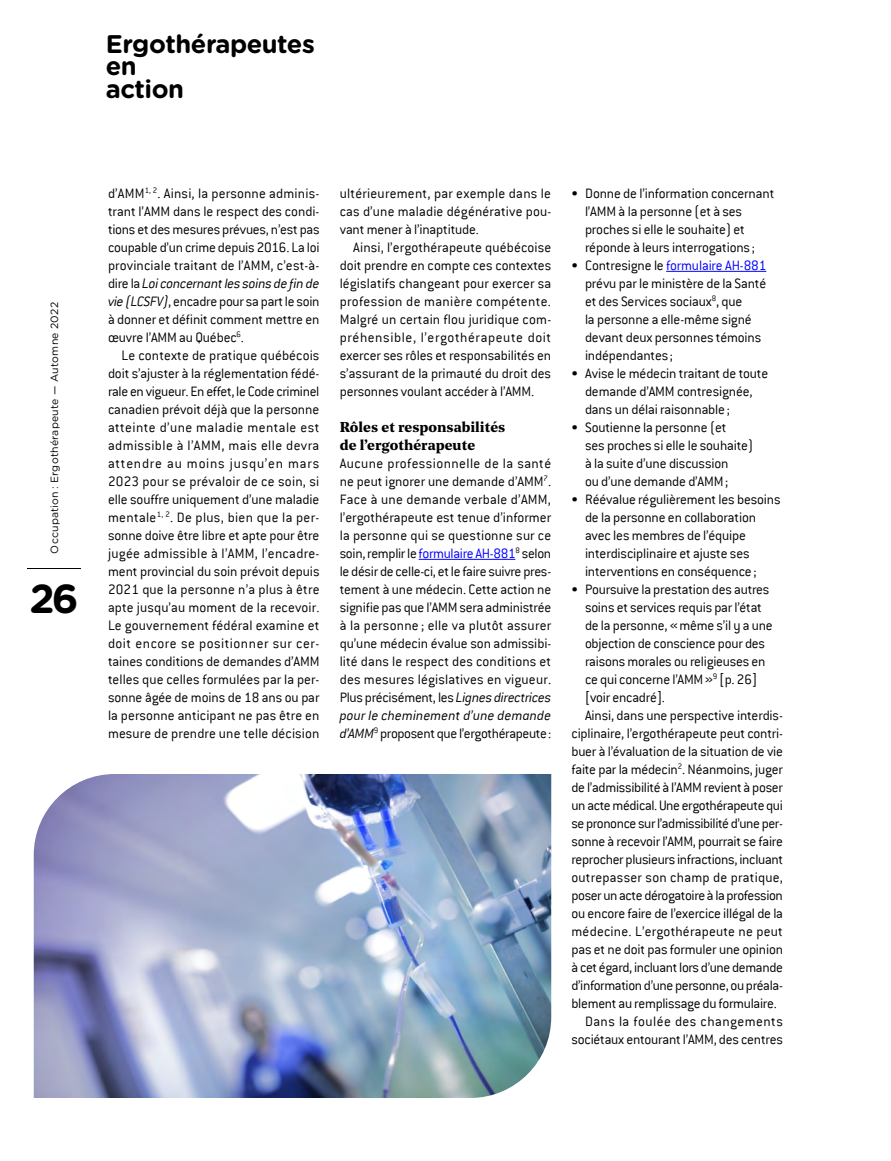
<style>
.page{position:relative;width:891px;height:1161px;background:#fff}
.page>*{position:absolute;margin:0;border:0;box-sizing:border-box;transform-origin:0 0}
.t1{font:700 40.5px "Gotham Rounded";color:#000}
.t2{font:700 25.5px/22.8px "Gotham Rounded";letter-spacing:-.02em;color:#000}
.Texte_a_lire{font:300 15px/18px "Conduit ITC";letter-spacing:-.01em;color:#000}
.Texte_a_lire_1er_par{font:300 15px/18px "Conduit ITC";letter-spacing:-.02em;color:#000;text-align:justify}
.Sous-titre{font:700 14.25px/18px "Noe Text";color:#000}
.t3{font:10.5px "Gotham Rounded";letter-spacing:.02em;color:#000}
.s1{font-style:italic}
.s2{color:#00f}
</style>
<div class="page">
<img style="left:34px;top:774px;width:517px;height:324px">
<hr style="left:27px;top:568px;width:54px;height:1px;background:#000">
<hr style="left:419px;top:559px;width:96px;height:1px;background:#00f">
<hr style="left:666px;top:271px;width:100px;height:1px;background:#00f">
<h2 class="t2" style="left:106px;top:31px;width:211px">Ergothérapeutes en<br>action</h2>
<p class="t3" style="left:47px;top:554px;width:253px;rotate:-90deg">Occupation : Ergothérapeute — Automne 2022</p>
<h1 class="t1" style="left:29px;top:569px;width:51px">26</h1>
<p class="Texte_a_lire_1er_par" style="left:108px;top:184px;width:213px">d’AMM<sup>1,</sup> <sup>2</sup>. Ainsi, la personne adminis&shy;trant l’AMM dans le respect des condi&shy;tions et des mesures prévues, n’est pas coupable d’un crime depuis 2016. La loi provinciale traitant de l’AMM, c’est-à&shy;dire la <span class="s1">Loi concernant les soins de fin de vie (LCSFV)</span>, encadre pour sa part le soin à donner et définit comment mettre en œuvre l’AMM au Québec<sup>6</sup>.</p>
<p class="Texte_a_lire" style="left:108px;top:346px;width:213px;text-indent:14px">Le contexte de pratique québécois doit s’ajuster à la réglementation fédé&shy;rale en vigueur. En effet, le Code criminel canadien prévoit déjà que la personne atteinte d’une maladie mentale est admissible à l’AMM, mais elle devra attendre au moins jusqu’en mars 2023 pour se prévaloir de ce soin, si elle souffre uniquement d’une maladie mentale<sup>1,</sup> <sup>2</sup>. De plus, bien que la per&shy;sonne doive être libre et apte pour être jugée admissible à l’AMM, l’encadre&shy;ment provincial du soin prévoit depuis 2021 que la personne n’a plus à être apte jusqu’au moment de la recevoir.<br>Le gouvernement fédéral examine et doit encore se positionner sur cer&shy;taines conditions de demandes d’AMM telles que celles formulées par la per&shy;sonne âgée de moins de 18 ans ou par la personne anticipant ne pas être en mesure de prendre une telle décision</p>
<p class="Texte_a_lire" style="left:340px;top:184px;width:213px;text-align:justify">ultérieurement, par exemple dans le cas d’une maladie dégénérative pou&shy;vant mener à l’inaptitude.</p>
<p class="Texte_a_lire" style="left:340px;top:238px;width:213px;text-align:justify;text-indent:14px">Ainsi, l’ergothérapeute québécoise doit prendre en compte ces contextes législatifs changeant pour exercer sa profession de manière compétente.<br>Malgré un certain flou juridique com&shy;préhensible, l’ergothérapeute doit exercer ses rôles et responsabilités en s’assurant de la primauté du droit des personnes voulant accéder à l’AMM.</p>
<p class="Sous-titre" style="left:340px;top:417px;width:167px">Rôles et responsabilités de l’ergothérapeute</p>
<p class="Texte_a_lire_1er_par" style="left:340px;top:454px;width:213px">Aucune professionnelle de la santé ne peut ignorer une demande d’AMM<sup>7</sup>.<br>Face à une demande verbale d’AMM, l’ergothérapeute est tenue d’informer la personne qui se questionne sur ce soin, remplir le <span class="s2">formulaire AH-881</span><sup>8</sup> selon le désir de celle-ci, et le faire suivre pres&shy;tement à une médecin. Cette action ne signifie pas que l’AMMsera administrée à la personne ; elle va plutôt assurer qu’une médecin évalue son admissibi&shy;lité dans le respect des conditions et des mesures législatives en vigueur.<br>Plus précisément, les <span class="s1">Lignes directrices pour le cheminement d’une demande d’AMM</span><sup>9</sup> proposent que l’ergothérapeute:</p>
<p class="Texte_a_lire" style="left:585px;top:184px;width:191px;text-indent:-14px">• Donne de l’information concernant l’AMM à la personne (et à ses proches si elle le souhaite) et réponde à leurs interrogations;</p>
<p class="Texte_a_lire" style="left:585px;top:256px;width:183px;text-indent:-14px">• Contresigne le <span class="s2">formulaire AH-881 </span>prévu par le ministère de la Santé et des Services sociaux<sup>8</sup>, que<br>la personne a elle-même signé devant deux personnes témoins indépendantes;</p>
<p class="Texte_a_lire" style="left:585px;top:364px;width:185px;text-indent:-14px">• Avise le médecin traitant de toute demande d’AMM contresignée, dans un délai raisonnable;</p>
<p class="Texte_a_lire" style="left:585px;top:418px;width:170px;text-indent:-14px">• Soutienne la personne (et<br>ses proches si elle le souhaite) à la suite d’une discussion<br>ou d’une demande d’AMM;</p>
<p class="Texte_a_lire" style="left:585px;top:490px;width:197px;text-indent:-14px">• Réévalue régulièrement les besoins de la personne en collaboration avec les membres de l’équipe interdisciplinaire et ajuste ses interventions en conséquence;</p>
<p class="Texte_a_lire" style="left:585px;top:580px;width:189px;text-indent:-14px">• Poursuive la prestation des autres soins et services requis par l’état de la personne, «même s’il y a une objection de conscience pour des raisons morales ou religieuses en ce qui concerne l’AMM»<sup>9</sup> [p. 26] [voir encadré].</p>
<p class="Texte_a_lire" style="left:572px;top:706px;width:213px;text-align:justify;text-indent:14px">Ainsi, dans une perspective interdis&shy;ciplinaire, l’ergothérapeute peut contri&shy;buer à l’évaluation de la situation de vie faite par la médecin<sup>2</sup>. Néanmoins, juger de l’admissibilité à l’AMM revient à poser un acte médical. Une ergothérapeute qui se prononce sur l’admissibilité d’une per&shy;sonne à recevoir l’AMM, pourrait se faire reprocher plusieurs infractions, incluant outrepasser son champ de pratique, poser un acte dérogatoire à la profession ou encore faire de l’exercice illégal de la médecine. L’ergothérapeute ne peut pas et ne doit pas formuler une opinion à cet égard, incluant lors d’une demande d’information d’une personne, ou préala&shy;blement au remplissage du formulaire.</p>
<p class="Texte_a_lire" style="left:572px;top:1012px;width:213px;text-align:right">Dans la foulée des changements sociétaux entourant l’AMM, des centres</p>
</div>
